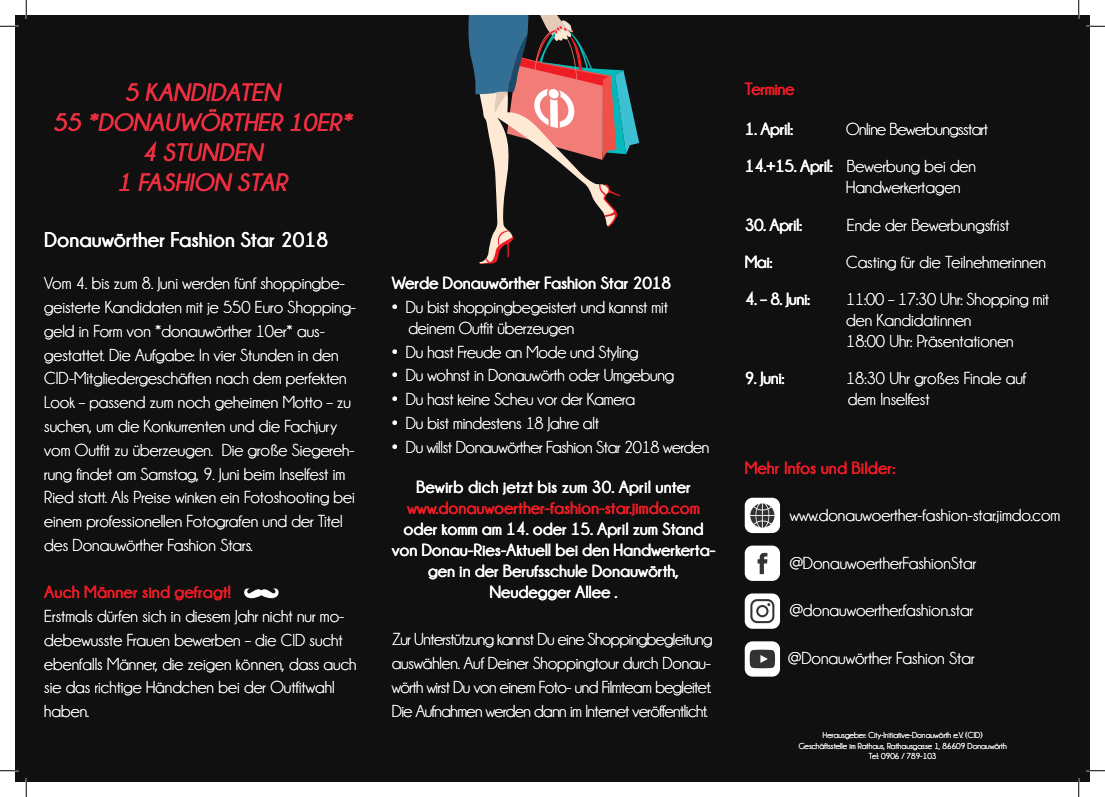
<style>
.page{position:relative;width:1105px;height:797px;background:#fff}
.page>*{position:absolute;margin:0;border:0;box-sizing:border-box;transform-origin:0 0}
.t1{font:italic 700 25px "Champagne&Limousines";color:#ee2f40}
.t2{font:700 21.25px "Champagne&Limousines";color:#fff}
.t3{font:17.5px/23.8px "Champagne&Limousines";color:#fff}
.t4{font:700 17.5px/21px "Champagne&Limousines";letter-spacing:-.01em;color:#fff;text-align:center}
.t5{font:700 17.5px "Champagne&Limousines";letter-spacing:-.01em;color:#ed1c25}
.t6{font:17.5px "Champagne&Limousines";letter-spacing:-.02em;color:#fff}
.t7{font:17.5px "Champagne&Limousines";letter-spacing:-.03em;color:#fff}
.t8{font:700 17.5px "Champagne&Limousines";letter-spacing:-.03em;color:#ed1c25}
.t9{font:8.75px "Champagne&Limousines";color:#fff}
.s1{font-family:"Arial";font-style:italic}
.s2{font-family:"Arial"}
.s3{font-weight:700}
</style>
<div class="page">
<div style="left:16px;top:16px;width:1073px;height:765px;background:#101010"></div>
<svg style="left:468px;top:16px;width:171px;height:248px"></svg>
<div style="left:745px;top:593px;width:35px;height:35px;background:#fff;border-radius:8px"></div>
<svg style="left:750px;top:599px;width:24px;height:24px"></svg>
<div style="left:745px;top:545px;width:35px;height:36px;background:#fff;border-radius:8px"></div>
<svg style="left:757px;top:553px;width:10px;height:21px"></svg>
<div style="left:745px;top:497px;width:35px;height:36px;background:#fff;border-radius:8px"></div>
<svg style="left:750px;top:503px;width:24px;height:24px"></svg>
<svg style="left:244px;top:588px;width:35px;height:11px"></svg>
<div style="left:745px;top:641px;width:35px;height:35px;background:#fff;border-radius:8px"></div>
<svg style="left:750px;top:649px;width:25px;height:19px"></svg>
<svg style="left:0;top:25px;width:19px;height:2px"></svg>
<svg style="left:1086px;top:25px;width:19px;height:2px"></svg>
<svg style="left:0;top:770px;width:19px;height:1px"></svg>
<svg style="left:1086px;top:770px;width:19px;height:1px"></svg>
<svg style="left:25px;top:0;width:2px;height:19px"></svg>
<svg style="left:25px;top:778px;width:2px;height:19px"></svg>
<svg style="left:1078px;top:0;width:1px;height:19px"></svg>
<svg style="left:1078px;top:778px;width:1px;height:19px"></svg>
<p class="t1" style="left:124px;top:78px;width:157px">5 KANDIDATEN</p>
<p class="t1" style="left:53px;top:108px;width:300px">55 *DONAUWÖRTHER 10ER*</p>
<p class="t1" style="left:142px;top:138px;width:122px">4 STUNDEN</p>
<p class="t1" style="left:117px;top:168px;width:171px">1 FASHION STAR</p>
<p class="t2" style="left:44px;top:228px;width:285px">Donauwörther Fashion Star 2018</p>
<p class="t3" style="left:44px;top:272px;width:313px">Vom 4. bis zum 8. Juni werden fünf shoppingbe&shy;geisterte Kandidaten mit je 550 Euro Shopping&shy;geld in Form von *donauwörther 10er* aus&shy;gestattet. Die Aufgabe: In vier Stunden in den CID-Mitgliedergeschäften nach dem perfekten Look – passend zum noch geheimen Motto – zu suchen, um die Konkurrenten und die Fachjury vom Outfit zu überzeugen. Die große Siegereh&shy;rung findet am Samstag, 9. Juni beim Inselfest im Ried statt. Als Preise winken ein Fotoshooting bei einem professionellen Fotografen und der Titel des Donauwörther Fashion Stars.</p>
<p class="t5" style="left:44px;top:582px;width:188px">Auch Männer sind gefragt!</p>
<p class="t3" style="left:44px;top:604px;width:314px">Erstmals dürfen sich in diesem Jahr nicht nur mo&shy;debewusste Frauen bewerben – die CID sucht ebenfalls Männer, die zeigen können, dass auch sie das richtige Händchen bei der Outfitwahl haben.</p>
<p class="t4" style="left:392px;top:272px;width:281px">Werde Donauwörther Fashion Star 2018</p>
<p class="t3" style="left:392px;top:295px;width:278px"><span class="s1">•</span> Du bist shoppingbegeistert und kannst mit</p>
<p class="t3" style="left:408px;top:316px;width:167px">deinem Outfit überzeugen</p>
<p class="t3" style="left:392px;top:340px;width:248px"><span class="s1">•</span> Du hast Freude an Mode und Styling</p>
<p class="t3" style="left:392px;top:364px;width:284px"><span class="s2">•</span> Du wohnst in Donauwörth oder Umgebung</p>
<p class="t3" style="left:392px;top:387px;width:245px"><span class="s1">•</span> Du hast keine Scheu vor der Kamera</p>
<p class="t3" style="left:392px;top:411px;width:209px"><span class="s1">•</span> Du bist mindestens 18 Jahre alt</p>
<p class="t6" style="left:392px;top:438px;width:319px"><span class="s2">•</span> Du willst Donauwörther Fashion Star 2018 werden</p>
<p class="t4" style="left:416px;top:476px;width:277px">Bewirb dich jetzt bis zum 30. April unter</p>
<p class="t5" style="left:407px;top:498px;width:295px">www.donauwoerther-fashion-star.jimdo.com</p>
<p class="t4" style="left:392px;top:518px;width:325px">oder komm am 14. oder 15. April zum Stand von Donau-Ries-Aktuell bei den Handwerkerta&shy;gen in der Berufsschule Donauwörth,</p>
<p class="t4" style="left:489px;top:581px;width:130px">Neudegger Allee .</p>
<p class="t3" style="left:392px;top:627px;width:322px;text-align:justify">Zur Unterstützung kannst Du eine Shoppingbegleitung auswählen. Auf Deiner Shoppingtour durch Donau&shy;wörth wirst Du von einem Foto- und Filmteam begleitet.<br>Die Aufnahmen werden dann im Internet veröffentlicht.</p>
<p class="t8" style="left:745px;top:80px;width:51px">Termine</p>
<p class="t4" style="left:745px;top:118px;width:50px">1. April:</p>
<p class="t7" style="left:846px;top:120px;width:143px">Online Bewerbungsstart</p>
<p class="t3" style="left:745px;top:155px;width:233px"><span class="s3">14.+15. April:</span> Bewerbung bei den</p>
<p class="t3" style="left:846px;top:176px;width:116px">Handwerkertagen</p>
<p class="t4" style="left:745px;top:214px;width:59px">30. April:</p>
<p class="t3" style="left:847px;top:213px;width:164px">Ende der Bewerbungsfrist</p>
<p class="t4" style="left:745px;top:251px;width:30px">Mai:</p>
<p class="t3" style="left:846px;top:250px;width:201px">Casting für die Teilnehmerinnen</p>
<p class="t4" style="left:745px;top:288px;width:67px">4. – 8. Juni:</p>
<p class="t3" style="left:846px;top:287px;width:204px">11:00 – 17:30 Uhr: Shopping mit</p>
<p class="t3" style="left:846px;top:308px;width:127px">den Kandidatinnen</p>
<p class="t3" style="left:846px;top:329px;width:169px">18:00 Uhr: Präsentationen</p>
<p class="t4" style="left:745px;top:368px;width:42px">9. Juni:</p>
<p class="t3" style="left:846px;top:367px;width:181px">18:30 Uhr großes Finale auf</p>
<p class="t3" style="left:848px;top:388px;width:83px">dem Inselfest</p>
<p class="t5" style="left:745px;top:458px;width:152px">Mehr Infos und Bilder:</p>
<p class="t3" style="left:790px;top:503px;width:272px">www.donauwoerther-fashion-star.jimdo.com</p>
<p class="t3" style="left:790px;top:551px;width:188px">@DonauwoertherFashionStar</p>
<p class="t3" style="left:790px;top:598px;width:185px">@donauwoerther.fashion.star</p>
<p class="t3" style="left:788px;top:646px;width:188px">@Donauwörther Fashion Star</p>
<p class="t9" style="left:823px;top:730px;width:161px">Herausgeber: City-Initiative-Donauwörth e.V. (CID)</p>
<p class="t9" style="left:799px;top:741px;width:209px">Geschäftsstelle im Rathaus, Rathausgasse 1, 86609 Donauwörth</p>
<p class="t9" style="left:869px;top:751px;width:69px">Tel: 0906 / 789-103</p>
</div>
